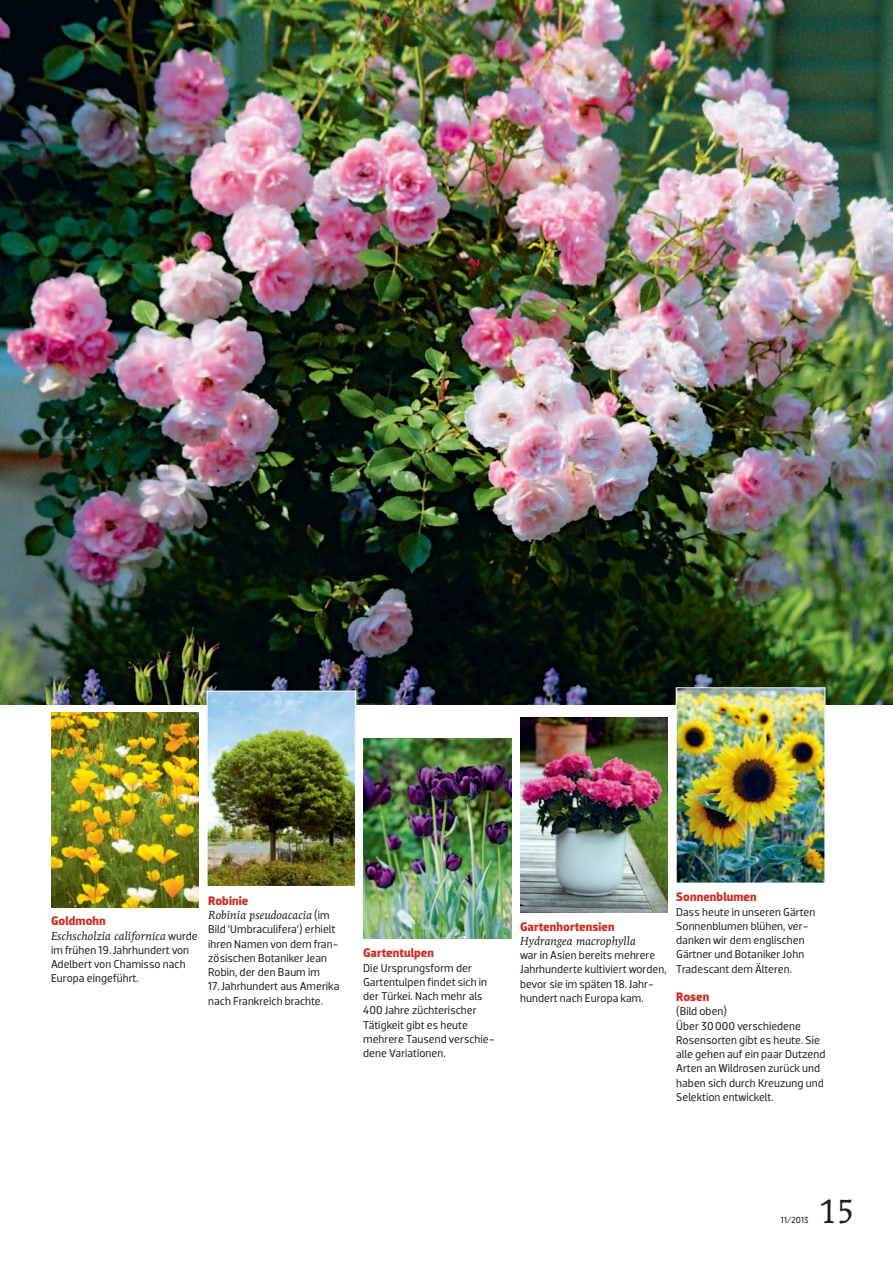
<style>
.page{position:relative;width:893px;height:1263px;background:#fff}
.page>*{position:absolute;margin:0;border:0;box-sizing:border-box;transform-origin:0 0}
.t1{font:33px "Mendoza Roman";color:#231f20}
.t2{font:700 12.6px "Dobra";letter-spacing:.005em;color:#ca3020}
.t3{font:11.55px/14.2px "Dobra";letter-spacing:.005em;color:#231f20}
.t4{font:italic 11.55px "Mendoza Roman";letter-spacing:.005em;color:#231f20}
.t5{font:9px "Dobra";color:#231f20}
.s1{font-family:"Dobra";font-style:normal}
</style>
<div class="page">
<img style="left:0;top:0;width:893px;height:705px">
<img style="left:364px;top:739px;width:148px;height:199px">
<img style="left:206px;top:690px;width:150px;height:196px">
<img style="left:51px;top:713px;width:148px;height:194px">
<img style="left:520px;top:718px;width:148px;height:194px">
<img style="left:675px;top:687px;width:151px;height:196px">
<p class="t2" style="left:51px;top:914px;width:56px">Goldmohn</p>
<p class="t4" style="left:51px;top:928px;width:148px">Eschscholzia californica <span class="s1">wurde</span></p>
<p class="t3" style="left:51px;top:943px;width:140px">im frühen 19.Jahrhundert von<br>Adelbert von Chamisso nach<br>Europa eingeführt.</p>
<p class="t2" style="left:208px;top:893px;width:42px">Robinie</p>
<p class="t4" style="left:208px;top:908px;width:123px">Robinia pseudoacacia <span class="s1">(im</span></p>
<p class="t3" style="left:208px;top:922px;width:133px">Bild ’Umbraculifera’) erhielt ihren Namen von dem fran&shy;zösischen Botaniker Jean<br>Robin, der den Baum im<br>17.Jahrhundert aus Amerika nach Frankreich brachte.</p>
<p class="t2" style="left:520px;top:919px;width:96px">Gartenhortensien</p>
<p class="t4" style="left:520px;top:933px;width:117px">Hydrangea macrophylla</p>
<p class="t3" style="left:520px;top:948px;width:148px">war in Asien bereits mehrere<br>Jahrhunderte kultiviert worden, bevor sie im späten 18.Jahr&shy;hundert nach Europa kam.</p>
<p class="t2" style="left:363px;top:946px;width:72px">Gartentulpen</p>
<p class="t3" style="left:363px;top:961px;width:133px">Die Ursprungsform der<br>Gartentulpen findet sich in der Türkei. Nach mehr als<br>400 Jahre züchterischer<br>Tätigkeit gibt es heute mehrere Tausend verschie&shy;dene Variationen.</p>
<p class="t2" style="left:676px;top:890px;width:82px">Sonnenblumen</p>
<p class="t3" style="left:676px;top:905px;width:141px">Dass heute in unseren Gärten<br>Sonnenblumen blühen, ver&shy;danken wir dem englischen<br>Gärtner und Botaniker John<br>Tradescant dem Älteren.</p>
<p class="t2" style="left:676px;top:989px;width:35px">Rosen</p>
<p class="t3" style="left:676px;top:1004px;width:151px">(Bild oben)<br>Über 30000 verschiedene<br>Rosensorten gibt es heute. Sie alle gehen auf ein paar Dutzend<br>Arten an Wildrosen zurück und haben sich durch Kreuzung und<br>Selektion entwickelt.</p>
<p class="t5" style="left:781px;top:1214px;width:29px">11/2013</p>
<h1 class="t1" style="left:818px;top:1191px;width:38px">15</h1>
</div>
